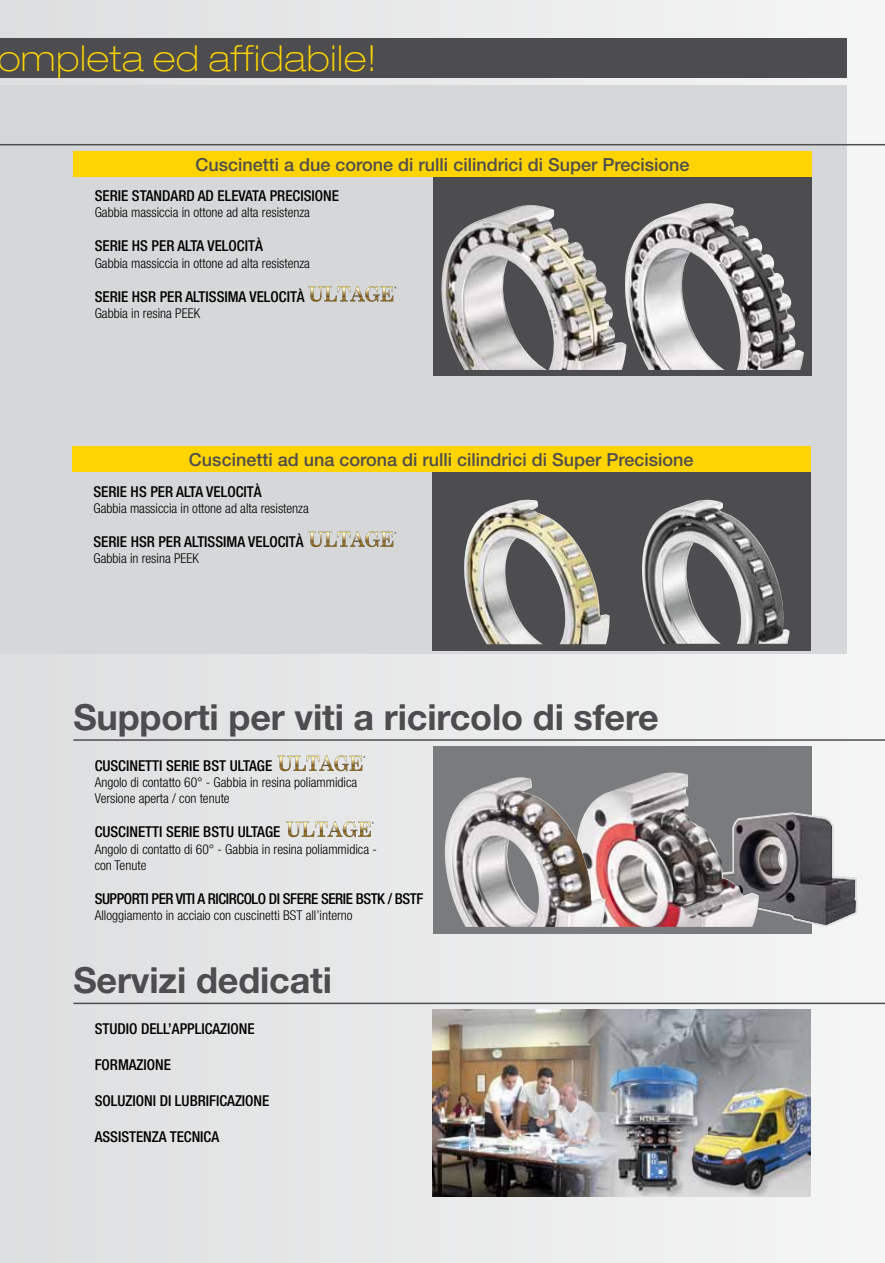
<style>
.page{position:relative;width:885px;height:1263px;background:#fff}
.page>*{position:absolute;margin:0;border:0;box-sizing:border-box;transform-origin:0 0}
.t1{font:700 36px "Helvetica Neue";letter-spacing:-.005em;color:#4d4d4f}
.t2{font:100 expanded 36px "Helvetica Neue";letter-spacing:.025em;color:#ffd400}
.t3{font:500 18px "Helvetica Neue";color:#4d4d4f}
.t4{font:500 condensed 15px "Helvetica Neue";color:#000}
.t5{font:500 condensed 15px "Helvetica Neue";letter-spacing:-.03em;color:#000}
.t6{font:300 condensed 13.5px/16.2px "Helvetica Neue";color:#000}
</style>
<div class="page">
<div style="left:0;top:0;width:884px;height:1263px;background:linear-gradient(to right,#dddedf,#f4f5f5)"></div>
<div style="left:0;top:86px;width:846px;height:568px;background:#d5d7d8"></div>
<div style="left:433px;top:746px;width:378px;height:187px;background:#797b7d"></div>
<div style="left:432px;top:472px;width:378px;height:179px;background:#4d4d4f"></div>
<div style="left:433px;top:176px;width:378px;height:200px;background:#4d4d4f"></div>
<div style="left:72px;top:446px;width:738px;height:26px;background:#ffd400"></div>
<div style="left:73px;top:151px;width:738px;height:25px;background:#ffd400"></div>
<hr style="left:0;top:144px;width:884px;height:1px;background:#4d4d4f">
<hr style="left:73px;top:1003px;width:811px;height:1px;background:#4d4d4f">
<hr style="left:73px;top:739px;width:811px;height:2px;background:#4d4d4f">
<div style="left:0;top:38px;width:846px;height:40px;background:#4d4d4f"></div>
<svg style="left:277px;top:755px;width:88px;height:16px"></svg>
<svg style="left:286px;top:821px;width:88px;height:16px"></svg>
<svg style="left:308px;top:286px;width:88px;height:16px"></svg>
<svg style="left:308px;top:531px;width:88px;height:16px"></svg>
<img style="left:464px;top:500px;width:145px;height:144px">
<img style="left:441px;top:205px;width:182px;height:165px">
<img style="left:623px;top:203px;width:180px;height:167px">
<img style="left:642px;top:500px;width:75px;height:144px">
<img style="left:433px;top:1010px;width:284px;height:187px">
<svg style="left:717px;top:390px;width:141px;height:873px"></svg>
<img style="left:605px;top:772px;width:153px;height:155px">
<img style="left:444px;top:777px;width:161px;height:150px">
<h1 class="t2" style="left:-3px;top:37px;width:380px">ompleta ed affidabile!</h1>
<h2 class="t3" style="left:195px;top:154px;width:495px">Cuscinetti a due corone di rulli cilindrici di Super Precisione</h2>
<p class="t4" style="left:95px;top:187px;width:246px">SERIE STANDARD AD ELEVATA PRECISIONE</p>
<p class="t6" style="left:95px;top:204px;width:217px">Gabbia massiccia in ottone ad alta resistenza</p>
<p class="t4" style="left:95px;top:237px;width:170px">SERIE HS PER ALTA VELOCITÀ</p>
<p class="t6" style="left:95px;top:255px;width:217px">Gabbia massiccia in ottone ad alta resistenza</p>
<p class="t4" style="left:95px;top:288px;width:211px">SERIE HSR PER ALTISSIMA VELOCITÀ</p>
<p class="t6" style="left:95px;top:305px;width:107px">Gabbia in resina PEEK</p>
<h2 class="t3" style="left:189px;top:449px;width:506px">Cuscinetti ad una corona di rulli cilindrici di Super Precisione</h2>
<p class="t4" style="left:93px;top:482px;width:170px">SERIE HS PER ALTA VELOCITÀ</p>
<p class="t6" style="left:93px;top:500px;width:217px">Gabbia massiccia in ottone ad alta resistenza</p>
<p class="t4" style="left:93px;top:533px;width:211px">SERIE HSR PER ALTISSIMA VELOCITÀ</p>
<p class="t6" style="left:93px;top:550px;width:107px">Gabbia in resina PEEK</p>
<h1 class="t1" style="left:73px;top:695px;width:587px">Supporti per viti a ricircolo di sfere</h1>
<p class="t4" style="left:95px;top:756px;width:143px">CUSCINETTI SERIE BST ULTA</p>
<p class="t4" style="left:257px;top:756px;width:15px">GE</p>
<p class="t6" style="left:95px;top:774px;width:264px">Angolo di contatto 60° - Gabbia in resina poliammidica<br>Versione aperta / con tenute</p>
<p class="t4" style="left:95px;top:823px;width:151px">CUSCINETTI SERIE BSTU ULTA</p>
<p class="t4" style="left:265px;top:823px;width:15px">GE</p>
<p class="t6" style="left:95px;top:841px;width:283px">Angolo di contatto di 60° - Gabbia in resina poliammidica - con Tenute</p>
<p class="t5" style="left:95px;top:890px;width:323px">SUPPORTI PER VITI A RICIRCOLO DI SFERE SERIE BSTK / BSTF</p>
<p class="t6" style="left:95px;top:907px;width:259px">Alloggiamento in acciaio con cuscinetti BST all’interno</p>
<h1 class="t1" style="left:73px;top:958px;width:260px">Servizi dedicati</h1>
<p class="t4" style="left:95px;top:1020px;width:161px">STUDIO DELL’APPLICAZIONE</p>
<p class="t4" style="left:95px;top:1056px;width:78px">FORMAZIONE</p>
<p class="t4" style="left:95px;top:1092px;width:176px">SOLUZIONI DI LUBRIFICAZIONE</p>
<p class="t4" style="left:95px;top:1128px;width:126px">ASSISTENZA TECNICA</p>
</div>
